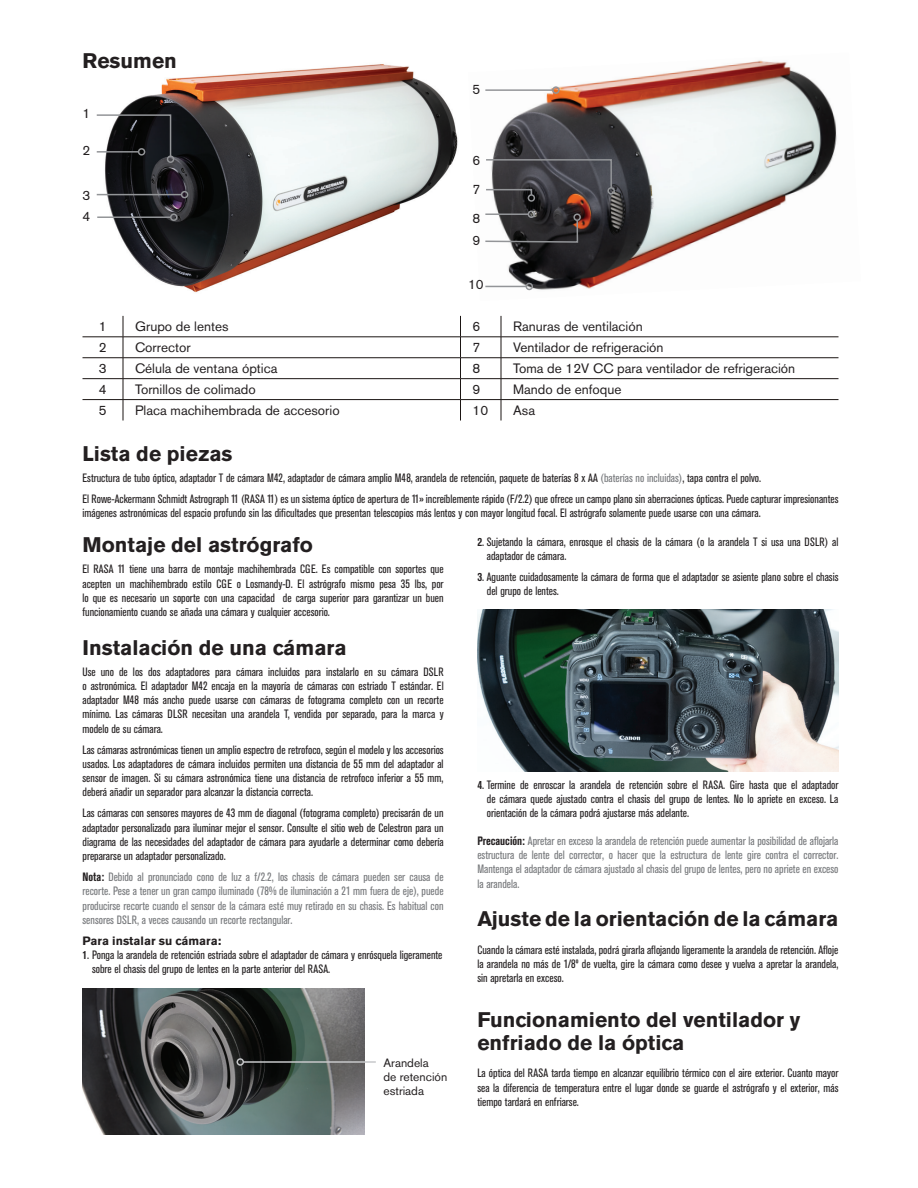
<style>
.page{position:relative;width:918px;height:1188px;background:#fff}
.page>*{position:absolute;margin:0;border:0;box-sizing:border-box;transform-origin:0 0}
.t1{font:700 21px/22.5px "Akzidenz Grotesk BE";color:#231f20}
.t2{font:13.5px/22.4px "Akzidenz Grotesk BE";color:#231f20}
.t3{font:condensed 12px/14.2px "Akzidenz Grotesk BE";color:#231f20;text-align:justify}
.t4{font:condensed 12px/14.2px "Akzidenz Grotesk BE";color:#76787b;text-align:justify}
.t5{font:12px/14.4px "Akzidenz Grotesk BE";color:#231f20}
.t6{font:700 12px "Akzidenz Grotesk BE";color:#231f20}
.s1{color:#76787b}
.s2{font-weight:700;color:#231f20}
.s3{font-weight:700}
</style>
<div class="page">
<img style="left:485px;top:60px;width:352px;height:231px">
<img style="left:96px;top:64px;width:362px;height:252px">
<img style="left:82px;top:988px;width:282px;height:147px">
<img style="left:477px;top:609px;width:361px;height:162px">
<hr style="left:82px;top:357px;width:41px;height:1px;background:#1b1513">
<hr style="left:123px;top:357px;width:337px;height:1px;background:#1b1513">
<hr style="left:460px;top:357px;width:41px;height:1px;background:#1b1513">
<hr style="left:501px;top:357px;width:337px;height:1px;background:#1b1513">
<hr style="left:82px;top:378px;width:41px;height:1px;background:#1b1513">
<hr style="left:123px;top:378px;width:337px;height:1px;background:#1b1513">
<hr style="left:460px;top:378px;width:41px;height:1px;background:#1b1513">
<hr style="left:501px;top:378px;width:337px;height:1px;background:#1b1513">
<hr style="left:82px;top:337px;width:41px;height:1px;background:#1b1513">
<hr style="left:123px;top:337px;width:337px;height:1px;background:#1b1513">
<hr style="left:460px;top:337px;width:41px;height:1px;background:#1b1513">
<hr style="left:501px;top:337px;width:337px;height:1px;background:#1b1513">
<hr style="left:82px;top:399px;width:41px;height:1px;background:#1b1513">
<hr style="left:123px;top:399px;width:337px;height:1px;background:#1b1513">
<svg style="left:123px;top:316px;width:1px;height:105px"></svg>
<hr style="left:460px;top:399px;width:41px;height:1px;background:#1b1513">
<svg style="left:460px;top:316px;width:1px;height:105px"></svg>
<hr style="left:501px;top:399px;width:337px;height:1px;background:#1b1513">
<svg style="left:501px;top:316px;width:1px;height:105px"></svg>
<svg style="left:96px;top:114px;width:76px;height:44px"></svg>
<div style="left:167px;top:155px;width:7px;height:8px;border:2px solid #939598;border-radius:50%"></div>
<hr style="left:97px;top:151px;width:42px;height:2px;background:#939598">
<div style="left:138px;top:148px;width:7px;height:8px;border:2px solid #939598;border-radius:50%"></div>
<hr style="left:485px;top:89px;width:68px;height:2px;background:#939598">
<div style="left:552px;top:86px;width:8px;height:8px;border:2px solid #939598;border-radius:50%"></div>
<hr style="left:485px;top:213px;width:43px;height:2px;background:#939598">
<div style="left:528px;top:210px;width:7px;height:8px;border:2px solid #939598;border-radius:50%"></div>
<div style="left:607px;top:187px;width:8px;height:8px;border:2px solid #939598;border-radius:50%"></div>
<svg style="left:485px;top:219px;width:94px;height:25px"></svg>
<div style="left:573px;top:213px;width:8px;height:8px;border:2px solid #939598;border-radius:50%"></div>
<hr style="left:485px;top:286px;width:41px;height:1px;background:#939598">
<div style="left:526px;top:283px;width:7px;height:7px;border:2px solid #939598;border-radius:50%"></div>
<svg style="left:485px;top:158px;width:128px;height:38px;background:#525257"></svg>
<div style="left:528px;top:194px;width:7px;height:8px;border:2px solid #939598;border-radius:50%"></div>
<hr style="left:97px;top:216px;width:74px;height:2px;background:#939598">
<div style="left:170px;top:213px;width:8px;height:8px;border:2px solid #939598;border-radius:50%"></div>
<hr style="left:97px;top:194px;width:85px;height:1px;background:#939598">
<div style="left:181px;top:191px;width:7px;height:7px;border:2px solid #939598;border-radius:50%"></div>
<hr style="left:243px;top:1061px;width:133px;height:2px;background:#c7c8ca">
<div style="left:237px;top:1058px;width:7px;height:8px;border:2px solid #c7c8ca;border-radius:50%"></div>
<h1 class="t1" style="left:82px;top:50px;width:96px">Resumen</h1>
<p class="t2" style="left:82px;top:103px;width:9px">1</p>
<p class="t2" style="left:82px;top:139px;width:9px">2</p>
<p class="t2" style="left:82px;top:185px;width:9px">3</p>
<p class="t2" style="left:82px;top:205px;width:9px">4</p>
<p class="t2" style="left:473px;top:78px;width:9px">5</p>
<p class="t2" style="left:473px;top:149px;width:9px">6</p>
<p class="t2" style="left:473px;top:178px;width:9px">7</p>
<p class="t2" style="left:473px;top:207px;width:9px">8<br>9</p>
<p class="t2" style="left:468px;top:274px;width:17px">10</p>
<p class="t2" style="left:99px;top:316px;width:9px">1</p>
<p class="t2" style="left:135px;top:316px;width:95px">Grupo de lentes</p>
<p class="t2" style="left:473px;top:316px;width:9px">6</p>
<p class="t2" style="left:513px;top:316px;width:131px">Ranuras de ventilación</p>
<p class="t2" style="left:99px;top:336px;width:9px">2</p>
<p class="t2" style="left:135px;top:336px;width:57px">Corrector</p>
<p class="t2" style="left:473px;top:336px;width:9px">7</p>
<p class="t2" style="left:513px;top:336px;width:152px">Ventilador de refrigeración</p>
<p class="t2" style="left:99px;top:357px;width:9px">3</p>
<p class="t2" style="left:135px;top:357px;width:144px">Célula de ventana óptica</p>
<p class="t2" style="left:473px;top:357px;width:9px">8</p>
<p class="t2" style="left:513px;top:357px;width:284px">Toma de 12V CC para ventilador de refrigeración</p>
<p class="t2" style="left:99px;top:378px;width:9px">4</p>
<p class="t2" style="left:135px;top:378px;width:122px">Tornillos de colimado</p>
<p class="t2" style="left:473px;top:378px;width:9px">9</p>
<p class="t2" style="left:513px;top:378px;width:110px">Mando de enfoque</p>
<p class="t2" style="left:99px;top:399px;width:9px">5</p>
<p class="t2" style="left:135px;top:399px;width:206px">Placa machihembrada de accesorio</p>
<p class="t2" style="left:473px;top:399px;width:17px">10</p>
<p class="t2" style="left:513px;top:399px;width:24px">Asa</p>
<h1 class="t1" style="left:82px;top:442px;width:152px">Lista de piezas</h1>
<p class="t3" style="left:82px;top:467px;width:758px;line-height:21px">Estructura de tubo óptico, adaptador T de cámara M42, adaptador de cámara amplio M48, arandela de retención, paquete de baterías 8 x AA <span class="s1">(baterías no incluidas)</span>, tapa contra el polvo.<br>El Rowe-Ackermann Schmidt Astrograph 11 (RASA 11) es un sistema óptico de apertura de 11» increíblemente rápido (F/2.2) que ofrece un campo plano sin aberraciones ópticas. Puede capturar impresionantes</p>
<p class="t3" style="left:82px;top:506px;width:680px">imágenes astronómicas del espacio profundo sin las dificultades que presentan telescopios más lentos y con mayor longitud focal. El astrógrafo solamente puede usarse con una cámara.</p>
<h1 class="t1" style="left:82px;top:534px;width:232px">Montaje del astrógrafo</h1>
<p class="t3" style="left:82px;top:562px;width:363px">El RASA 11 tiene una barra de montaje machihembrada CGE. Es compatible con soportes que acepten un machihembrado estilo CGE o Losmandy-D. El astrógrafo mismo pesa 35 lbs, por lo que es necesario un soporte con una capacidad de carga superior para garantizar un buen funcionamiento cuando se añada una cámara y cualquier accesorio.</p>
<h1 class="t1" style="left:82px;top:636px;width:266px">Instalación de una cámara</h1>
<p class="t3" style="left:82px;top:665px;width:363px">Use uno de los dos adaptadores para cámara incluidos para instalarlo en su cámara DSLR o astronómica. El adaptador M42 encaja en la mayoría de cámaras con estriado T estándar. El adaptador M48 más ancho puede usarse con cámaras de fotograma completo con un recorte mínimo. Las cámaras DLSR necesitan una arandela T, vendida por separado, para la marca y modelo de su cámara.</p>
<p class="t3" style="left:82px;top:743px;width:363px">Las cámaras astronómicas tienen un amplio espectro de retrofoco, según el modelo y los accesorios usados. Los adaptadores de cámara incluidos permiten una distancia de 55 mm del adaptador al sensor de imagen. Si su cámara astronómica tiene una distancia de retrofoco inferior a 55 mm, deberá añadir un separador para alcanzar la distancia correcta.</p>
<p class="t3" style="left:82px;top:806px;width:363px">Las cámaras con sensores mayores de 43 mm de diagonal (fotograma completo) precisarán de un adaptador personalizado para iluminar mejor el sensor. Consulte el sitio web de Celestron para un diagrama de las necesidades del adaptador de cámara para ayudarle a determinar como debería prepararse un adaptador personalizado.</p>
<p class="t4" style="left:82px;top:870px;width:363px"><span class="s2">Nota:</span> Debido al pronunciado cono de luz a f/2.2, los chasis de cámara pueden ser causa de recorte. Pese a tener un gran campo iluminado (78% de iluminación a 21 mm fuera de eje), puede producirse recorte cuando el sensor de la cámara esté muy retirado en su chasis. Es habitual con sensores DSLR, a veces causando un recorte rectangular.</p>
<p class="t6" style="left:82px;top:934px;width:140px">Para instalar su cámara:</p>
<p class="t3" style="left:92px;top:948px;width:352px;text-indent:-10px"><span class="s3">1</span>. Ponga la arandela de retención estriada sobre el adaptador de cámara y enrósquela ligeramente sobre el chasis del grupo de lentes en la parte anterior del RASA.</p>
<p class="t5" style="left:384px;top:1055px;width:65px">Arandela<br>de retención estriada</p>
<p class="t3" style="left:487px;top:535px;width:353px;text-indent:-10px"><span class="s3">2</span>. Sujetando la cámara, enrosque el chasis de la cámara (o la arandela T si usa una DSLR) al adaptador de cámara.</p>
<p class="t3" style="left:487px;top:570px;width:353px;text-indent:-10px"><span class="s3">3</span>. Aguante cuidadosamente la cámara de forma que el adaptador se asiente plano sobre el chasis del grupo de lentes.</p>
<p class="t3" style="left:487px;top:778px;width:353px;text-indent:-10px"><span class="s3">4</span>. Termine de enroscar la arandela de retención sobre el RASA. Gire hasta que el adaptador de cámara quede ajustado contra el chasis del grupo de lentes. No lo apriete en exceso. La orientación de la cámara podrá ajustarse más adelante.</p>
<p class="t4" style="left:477px;top:834px;width:363px"><span class="s2">Precaución:</span> Apretar en exceso la arandela de retención puede aumentar la posibilidad de aflojarla estructura de lente del corrector, o hacer que la estructura de lente gire contra el corrector.<br>Mantenga el adaptador de cámara ajustado al chasis del grupo de lentes, pero no apriete en exceso la arandela.</p>
<h1 class="t1" style="left:477px;top:907px;width:363px">Ajuste de la orientación de la cámara</h1>
<p class="t3" style="left:477px;top:943px;width:363px">Cuando la cámara esté instalada, podrá girarla aflojando ligeramente la arandela de retención. Afloje la arandela no más de 1/8º de vuelta, gire la cámara como desee y vuelva a apretar la arandela, sin apretarla en exceso.</p>
<h1 class="t1" style="left:477px;top:1009px;width:324px">Funcionamiento del ventilador y enfriado de la óptica</h1>
<p class="t3" style="left:477px;top:1066px;width:363px">La óptica del RASA tarda tiempo en alcanzar equilibrio térmico con el aire exterior. Cuanto mayor sea la diferencia de temperatura entre el lugar donde se guarde el astrógrafo y el exterior, más tiempo tardará en enfriarse.</p>
</div>
